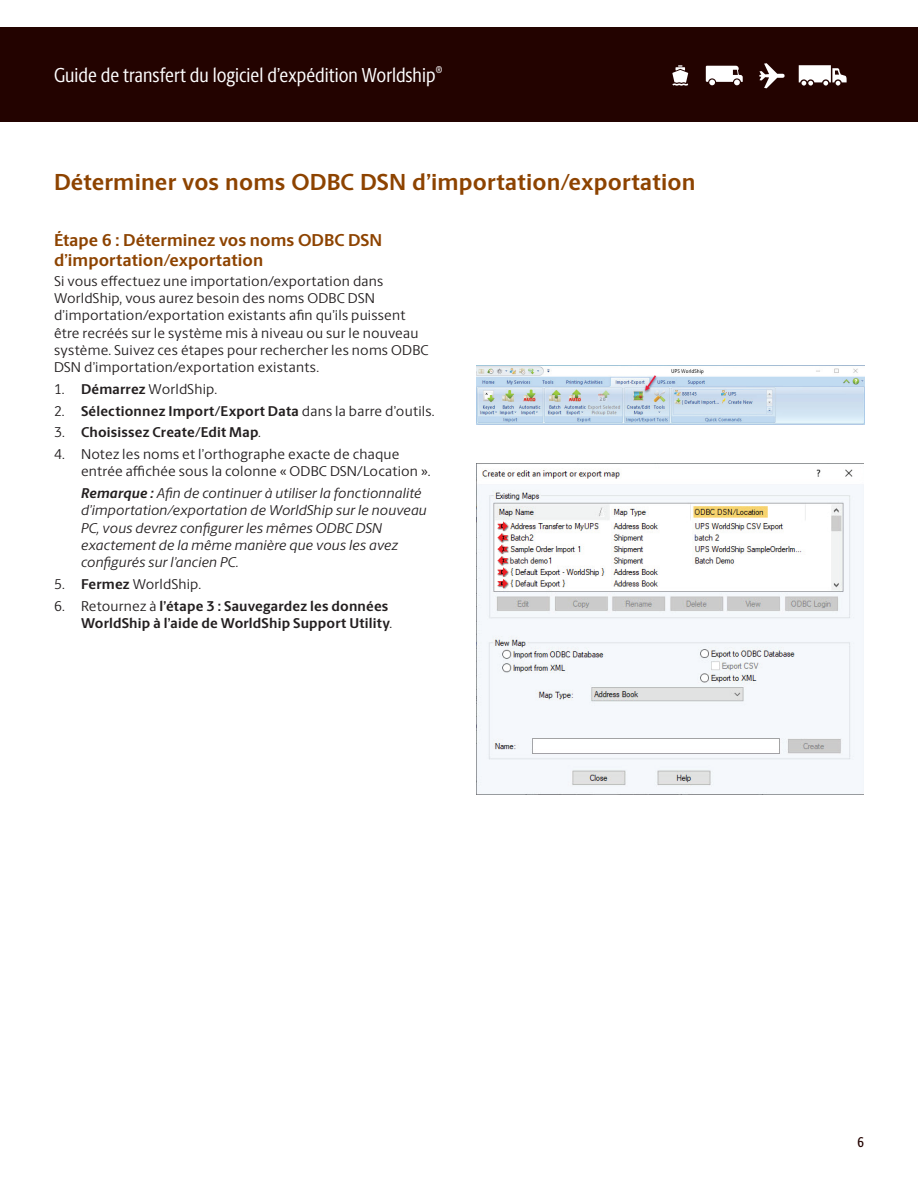
<style>
.page{position:relative;width:918px;height:1188px;background:#fff}
.page>*{position:absolute;margin:0;border:0;box-sizing:border-box;transform-origin:0 0}
.t1{font:700 23.25px "UPS Berlingske Sans";letter-spacing:.005em;color:#8d4300}
.t2{font:20.25px "UPS Berlingske Sans Cn";color:#fff}
.t3{font:700 17.25px/20.2px "UPS Berlingske Sans";letter-spacing:.005em;color:#8d4300}
.t4{font:14.25px/17.2px "UPS Berlingske Sans";letter-spacing:.015em;color:#231f20}
.t5{font:italic 14.25px/17.2px "UPS Berlingske Sans";letter-spacing:.01em;color:#231f20}
.t6{font:700 14.25px/17.2px "UPS Berlingske Sans";letter-spacing:.01em;color:#231f20;text-align:right}
.t7{font:500 14.25px "UPS Berlingske Sans Cn";color:#230300}
.s1{font-weight:700}
.s2{font-weight:400}
</style>
<div class="page">
<div style="left:0;top:27px;width:918px;height:95px;background:#230300"></div>
<svg style="left:672px;top:65px;width:16px;height:21px"></svg>
<svg style="left:706px;top:66px;width:37px;height:20px"></svg>
<svg style="left:759px;top:63px;width:26px;height:25px"></svg>
<svg style="left:799px;top:65px;width:48px;height:21px"></svg>
<img style="left:477px;top:365px;width:387px;height:59px">
<img style="left:477px;top:469px;width:387px;height:325px">
<h2 class="t2" style="left:54px;top:61px;width:390px">Guide de transfert du logiciel d’expédition Worldship<sup>®</sup></h2>
<h1 class="t1" style="left:54px;top:164px;width:643px">Déterminer vos noms ODBC DSN d’importation/exportation</h1>
<p class="t3" style="left:54px;top:230px;width:330px">Étape 6 : Déterminez vos noms ODBC DSN d’importation/exportation</p>
<p class="t4" style="left:54px;top:272px;width:376px">Si vous effectuez une importation/exportation dans WorldShip, vous aurez besoin des noms ODBC DSN d’importation/exportation existants afin qu’ils puissent être recréés sur le système mis à niveau ou sur le nouveau système. Suivez ces étapes pour rechercher les noms ODBC DSN d’importation/exportation existants.</p>
<p class="t4" style="left:54px;top:380px;width:165px">1. <span class="s1">Démarrez</span> WorldShip.</p>
<p class="t6" style="left:54px;top:402px;width:382px"><span class="s2">2.</span> Sélectionnez Import/Export Data <span class="s2">dans la barre d’outils.</span></p>
<p class="t6" style="left:54px;top:424px;width:208px"><span class="s2">3.</span> Choisissez Create/Edit Map<span class="s2">.</span></p>
<p class="t4" style="left:81px;top:445px;width:351px;text-indent:-27px">4. Notez les noms et l’orthographe exacte de chaque entrée affichée sous la colonne « ODBC DSN/Location ».</p>
<p class="t5" style="left:81px;top:484px;width:347px"><span class="s1">Remarque :</span> Afin de continuer à utiliser la fonctionnalité d’importation/exportation de WorldShip sur le nouveau PC, vous devrez configurer les mêmes ODBC DSN exactement de la même manière que vous les avez configurés sur l’ancien PC.</p>
<p class="t4" style="left:54px;top:575px;width:149px">5. <span class="s1">Fermez</span> WorldShip.</p>
<p class="t6" style="left:54px;top:597px;width:340px"><span class="s2">6. Retournez à</span> l’étape 3 : Sauvegardez les données<br>WorldShip à l’aide de WorldShip Support Utility<span class="s2">.</span></p>
<p class="t7" style="left:858px;top:1132px;width:8px">6</p>
</div>
